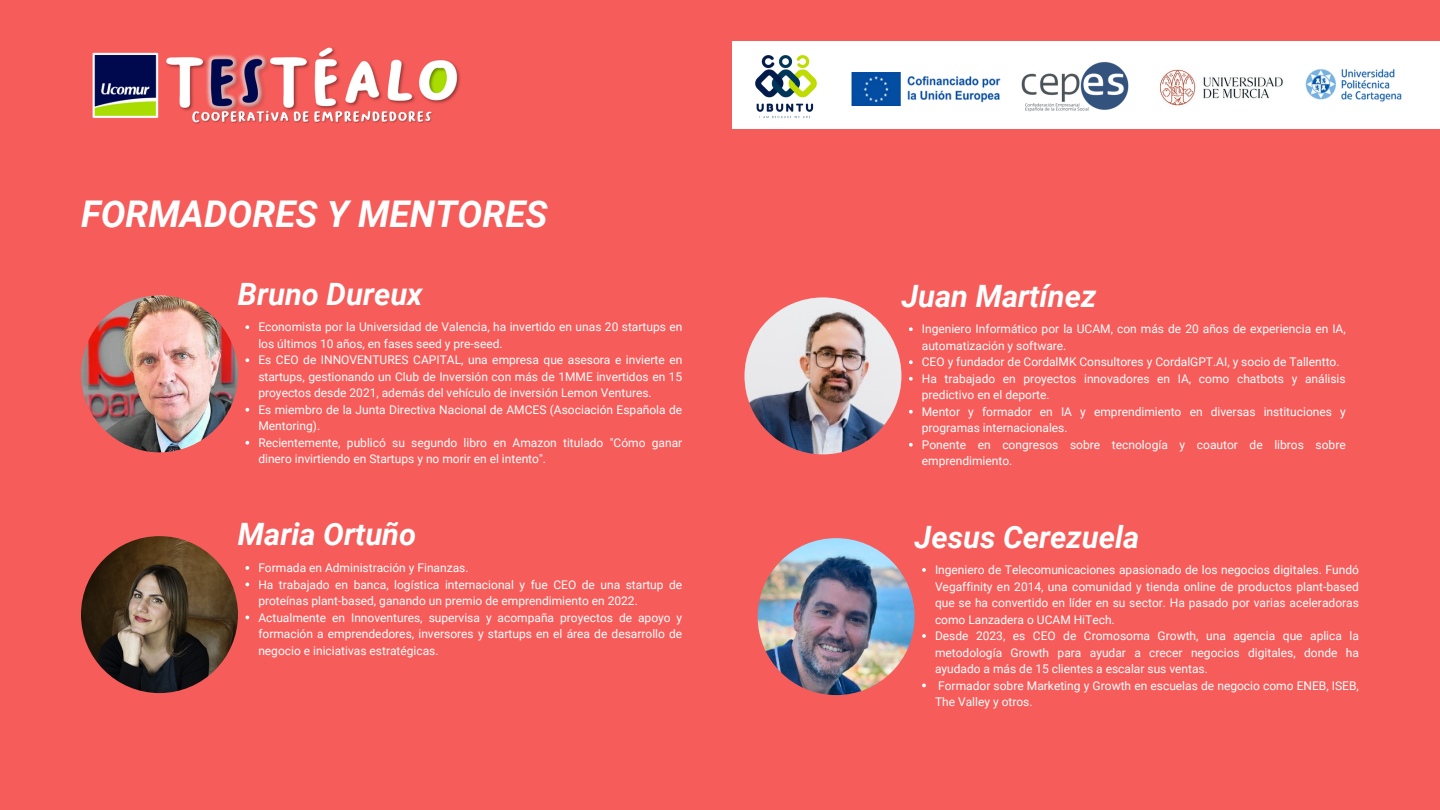
<style>
.page{position:relative;width:1440px;height:810px;background:#f65c5a}
.page>*{position:absolute;margin:0;border:0;box-sizing:border-box;transform-origin:0 0}
.t1{font:italic 700 36.8px "Roboto";color:#fff}
.t2{font:italic 700 30.8px "Roboto";color:#fff}
.t3{font:12px/16.5px "Roboto";color:#fff}
</style>
<div class="page">
<div style="left:733px;top:42px;width:707px;height:87px;background:#fff"></div>
<img style="left:851px;top:73px;width:150px;height:32px">
<img style="left:1022px;top:62px;width:106px;height:50px">
<img style="left:1159px;top:69px;width:124px;height:37px">
<img style="left:1305px;top:69px;width:97px;height:33px">
<img style="left:755px;top:55px;width:62px;height:64px">
<img style="left:92px;top:47px;width:368px;height:77px">
<img style="left:81px;top:295px;width:157px;height:157px;border-radius:50%">
<img style="left:744px;top:297px;width:157px;height:157px;border-radius:50%">
<img style="left:81px;top:536px;width:157px;height:157px;border-radius:50%">
<img style="left:758px;top:538px;width:157px;height:157px;border-radius:50%">
<svg style="left:245px;top:325px;width:4px;height:4px"></svg>
<svg style="left:245px;top:358px;width:4px;height:4px"></svg>
<svg style="left:245px;top:408px;width:4px;height:4px"></svg>
<svg style="left:245px;top:441px;width:4px;height:4px"></svg>
<svg style="left:909px;top:327px;width:4px;height:4px"></svg>
<svg style="left:909px;top:360px;width:4px;height:4px"></svg>
<svg style="left:909px;top:377px;width:4px;height:4px"></svg>
<svg style="left:909px;top:410px;width:4px;height:4px"></svg>
<svg style="left:909px;top:443px;width:4px;height:4px"></svg>
<svg style="left:245px;top:566px;width:4px;height:4px"></svg>
<svg style="left:245px;top:583px;width:4px;height:3px"></svg>
<svg style="left:245px;top:616px;width:4px;height:3px"></svg>
<svg style="left:922px;top:568px;width:4px;height:4px"></svg>
<svg style="left:922px;top:634px;width:4px;height:4px"></svg>
<svg style="left:922px;top:684px;width:4px;height:3px"></svg>
<p class="t1" style="left:81px;top:193px;width:468px">FORMADORES Y MENTORES</p>
<p class="t2" style="left:238px;top:276px;width:186px">Bruno Dureux</p>
<p class="t2" style="left:901px;top:278px;width:196px">Juan Martínez</p>
<h1 class="t3" style="left:258px;top:319px;width:425px">Economista por la Universidad de Valencia, ha invertido en unas 20 startups en los últimos 10 años, en fases seed y pre-seed.</h1>
<p class="t3" style="left:258px;top:352px;width:425px;text-align:justify">Es CEO de INNOVENTURES CAPITAL, una empresa que asesora e invierte en startups, gestionando un Club de Inversión con más de 1MME invertidos en 15 proyectos desde 2021, además del vehículo de inversión Lemon Ventures.</p>
<h2 class="t3" style="left:258px;top:401px;width:425px">Es miembro de la Junta Directiva Nacional de AMCES (Asociación Española de<br>Mentoring).</h2>
<p class="t3" style="left:258px;top:434px;width:425px">Recientemente, publicó su segundo libro en Amazon titulado "Cómo ganar dinero invirtiendo en Startups y no morir en el intento".</p>
<p class="t3" style="left:922px;top:321px;width:425px">Ingeniero Informático por la UCAM, con más de 20 años de experiencia en IA, automatización y software.</p>
<p class="t3" style="left:922px;top:354px;width:419px">CEO y fundador de CordalMK Consultores y CordalGPT.AI, y socio de Tallentto.</p>
<p class="t3" style="left:922px;top:371px;width:425px">Ha trabajado en proyectos innovadores en IA, como chatbots y análisis predictivo en el deporte.</p>
<h2 class="t3" style="left:922px;top:404px;width:425px">Mentor y formador en IA y emprendimiento en diversas instituciones y programas internacionales.</h2>
<p class="t3" style="left:922px;top:437px;width:425px">Ponente en congresos sobre tecnología y coautor de libros sobre emprendimiento.</p>
<p class="t2" style="left:238px;top:517px;width:180px">Maria Ortuño</p>
<p class="t2" style="left:915px;top:519px;width:226px">Jesus Cerezuela</p>
<p class="t3" style="left:258px;top:560px;width:212px">Formada en Administración y Finanzas.</p>
<p class="t3" style="left:258px;top:576px;width:425px">Ha trabajado en banca, logística internacional y fue CEO de una startup de proteínas plant-based, ganando un premio de emprendimiento en 2022.</p>
<p class="t3" style="left:258px;top:609px;width:425px;text-align:justify">Actualmente en Innoventures, supervisa y acompaña proyectos de apoyo y formación a emprendedores, inversores y startups en el área de desarrollo de negocio e iniciativas estratégicas.</p>
<h2 class="t3" style="left:935px;top:562px;width:425px;text-align:justify">Ingeniero de Telecomunicaciones apasionado de los negocios digitales. Fundó Vegaffinity en 2014, una comunidad y tienda online de productos plant-based que se ha convertido en líder en su sector. Ha pasado por varias aceleradoras como Lanzadera o UCAM HiTech.</h2>
<p class="t3" style="left:935px;top:628px;width:425px;text-align:justify">Desde 2023, es CEO de Cromosoma Growth, una agencia que aplica la metodología Growth para ayudar a crecer negocios digitales, donde ha ayudado a más de 15 clientes a escalar sus ventas.</p>
<p class="t3" style="left:935px;top:677px;width:425px">Formador sobre Marketing y Growth en escuelas de negocio como ENEB, ISEB,<br>The Valley y otros.</p>
</div>
